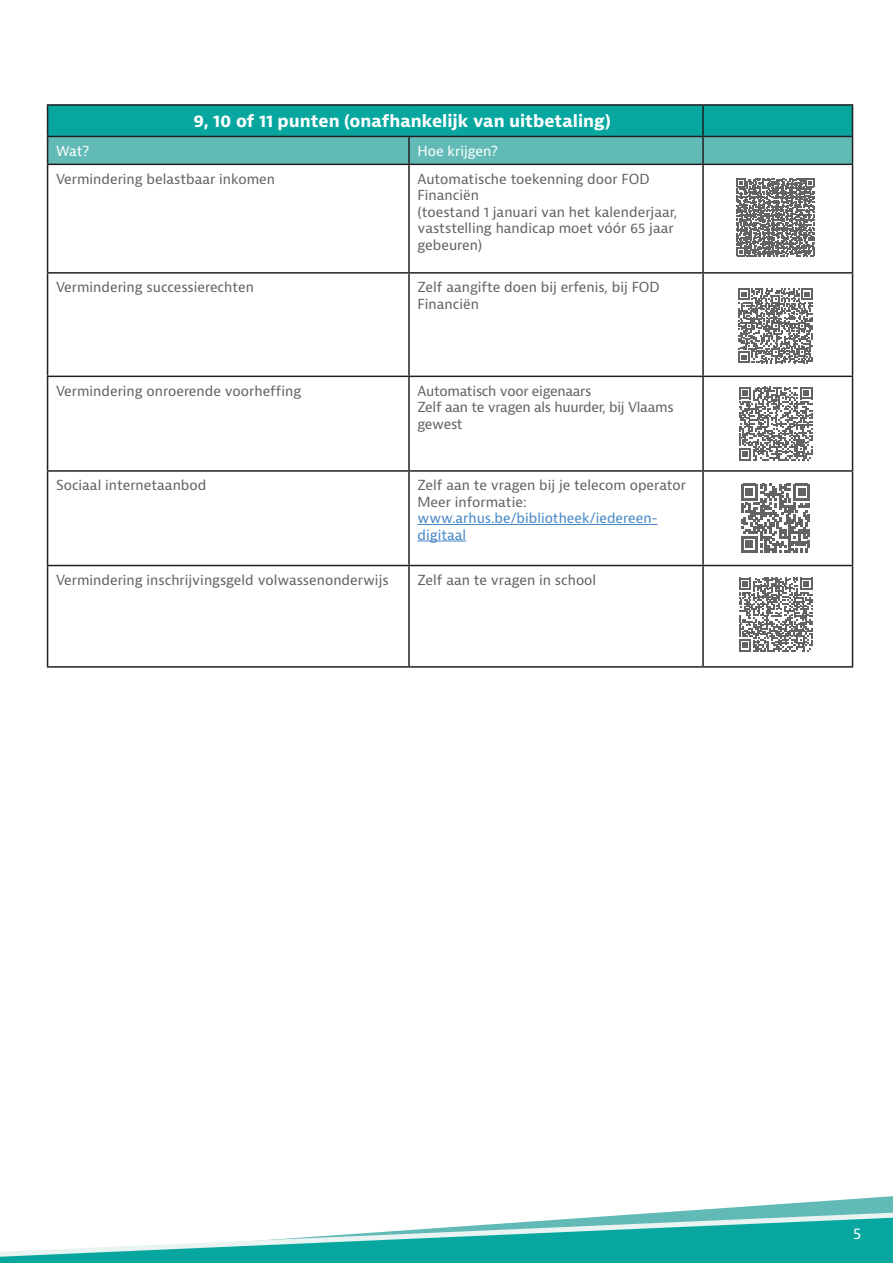
<style>
.page{position:relative;width:893px;height:1263px;background:#fff}
.page>*{position:absolute;margin:0;border:0;box-sizing:border-box;transform-origin:0 0}
.t1{font:700 16.5px "Bernina Sans";color:#fff}
.t2{font:15px "Bernina Sans";color:#fff}
.t3{font:13.5px/16.5px "Bernina Sans";color:#636366}
.t4{font:13.5px/16.5px "Bernina Sans";letter-spacing:-.02em;color:#636366}
.t5{font:13.5px/16.5px "Bernina Sans";color:#4687c6}
.t6{font:13.5px "Bernina Sans";color:#fff}
</style>
<div class="page">
<svg style="left:668px;top:1196px;width:225px;height:16px"></svg>
<svg style="left:611px;top:1212px;width:282px;height:4px"></svg>
<svg style="left:0;top:1216px;width:893px;height:47px"></svg>
<hr style="left:47px;top:104px;width:362px;height:2px;background:#231f20">
<hr style="left:409px;top:104px;width:294px;height:2px;background:#231f20">
<hr style="left:703px;top:104px;width:150px;height:2px;background:#231f20">
<svg style="left:47px;top:105px;width:806px;height:59px;background:#30a8a3"></svg>
<hr style="left:47px;top:164px;width:362px;height:1px;background:#231f20">
<hr style="left:47px;top:165px;width:1px;height:107px;background:#231f20">
<hr style="left:409px;top:164px;width:294px;height:1px;background:#231f20">
<hr style="left:408px;top:165px;width:2px;height:107px;background:#231f20">
<hr style="left:703px;top:164px;width:150px;height:1px;background:#231f20">
<hr style="left:702px;top:165px;width:2px;height:107px;background:#231f20">
<hr style="left:852px;top:165px;width:1px;height:107px;background:#231f20">
<hr style="left:47px;top:272px;width:362px;height:2px;background:#231f20">
<hr style="left:47px;top:274px;width:1px;height:102px;background:#231f20">
<hr style="left:409px;top:272px;width:294px;height:2px;background:#231f20">
<hr style="left:408px;top:274px;width:2px;height:102px;background:#231f20">
<hr style="left:703px;top:272px;width:150px;height:2px;background:#231f20">
<hr style="left:702px;top:274px;width:2px;height:102px;background:#231f20">
<hr style="left:852px;top:274px;width:1px;height:102px;background:#231f20">
<hr style="left:47px;top:376px;width:362px;height:1px;background:#231f20">
<hr style="left:47px;top:377px;width:1px;height:93px;background:#231f20">
<hr style="left:409px;top:376px;width:294px;height:1px;background:#231f20">
<hr style="left:408px;top:377px;width:2px;height:93px;background:#231f20">
<hr style="left:703px;top:376px;width:150px;height:1px;background:#231f20">
<hr style="left:702px;top:377px;width:2px;height:93px;background:#231f20">
<hr style="left:852px;top:377px;width:1px;height:93px;background:#231f20">
<hr style="left:47px;top:470px;width:362px;height:2px;background:#231f20">
<hr style="left:47px;top:472px;width:1px;height:93px;background:#231f20">
<hr style="left:409px;top:470px;width:294px;height:2px;background:#231f20">
<hr style="left:408px;top:472px;width:2px;height:93px;background:#231f20">
<hr style="left:703px;top:470px;width:150px;height:2px;background:#231f20">
<hr style="left:702px;top:472px;width:2px;height:93px;background:#231f20">
<hr style="left:852px;top:472px;width:1px;height:93px;background:#231f20">
<hr style="left:47px;top:565px;width:362px;height:1px;background:#231f20">
<hr style="left:47px;top:566px;width:1px;height:100px;background:#231f20">
<hr style="left:409px;top:565px;width:294px;height:1px;background:#231f20">
<hr style="left:408px;top:566px;width:2px;height:100px;background:#231f20">
<hr style="left:703px;top:565px;width:150px;height:1px;background:#231f20">
<hr style="left:702px;top:566px;width:2px;height:100px;background:#231f20">
<hr style="left:852px;top:566px;width:1px;height:100px;background:#231f20">
<hr style="left:47px;top:666px;width:362px;height:2px;background:#231f20">
<hr style="left:409px;top:666px;width:294px;height:2px;background:#231f20">
<hr style="left:703px;top:666px;width:150px;height:2px;background:#231f20">
<hr style="left:417px;top:524px;width:241px;height:1px;background:#4687c6">
<hr style="left:417px;top:541px;width:49px;height:1px;background:#4687c6">
<svg style="left:736px;top:178px;width:78px;height:78px"></svg>
<svg style="left:738px;top:288px;width:75px;height:75px"></svg>
<svg style="left:739px;top:387px;width:73px;height:73px"></svg>
<svg style="left:739px;top:578px;width:73px;height:73px"></svg>
<svg style="left:741px;top:484px;width:69px;height:69px"></svg>
<p class="t1" style="left:194px;top:111px;width:419px">9, 10 of 11 punten (onafhankelijk van uitbetaling)</p>
<p class="t6" style="left:56px;top:142px;width:35px">Wat?</p>
<p class="t6" style="left:417px;top:142px;width:82px">Hoe krijgen?</p>
<p class="t3" style="left:56px;top:171px;width:221px">Vermindering belastbaar inkomen</p>
<p class="t3" style="left:417px;top:171px;width:261px">Automatische toekenning door FOD<br>Financiën<br>(toestand 1 januari van het kalenderjaar, vaststelling handicap moet vóór 65 jaar gebeuren)</p>
<p class="t3" style="left:56px;top:279px;width:199px">Vermindering successierechten</p>
<p class="t3" style="left:417px;top:279px;width:244px">Zelf aangifte doen bij erfenis, bij FOD<br>Financiën</p>
<p class="t3" style="left:56px;top:383px;width:247px">Vermindering onroerende voorheffing</p>
<p class="t4" style="left:417px;top:383px;width:258px">Automatisch voor eigenaars<br>Zelf aan te vragen als huurder, bij Vlaams gewest</p>
<p class="t3" style="left:56px;top:477px;width:152px">Sociaal internetaanbod</p>
<p class="t3" style="left:417px;top:477px;width:270px">Zelf aan te vragen bij je telecom operator<br>Meer informatie:</p>
<p class="t5" style="left:417px;top:510px;width:242px">www.arhus.be/bibliotheek/iedereen&shy;digitaal</p>
<p class="t3" style="left:56px;top:572px;width:334px">Vermindering inschrijvingsgeld volwassenonderwijs</p>
<p class="t3" style="left:417px;top:572px;width:180px">Zelf aan te vragen in school</p>
<p class="t2" style="left:853px;top:1224px;width:10px">5</p>
</div>
